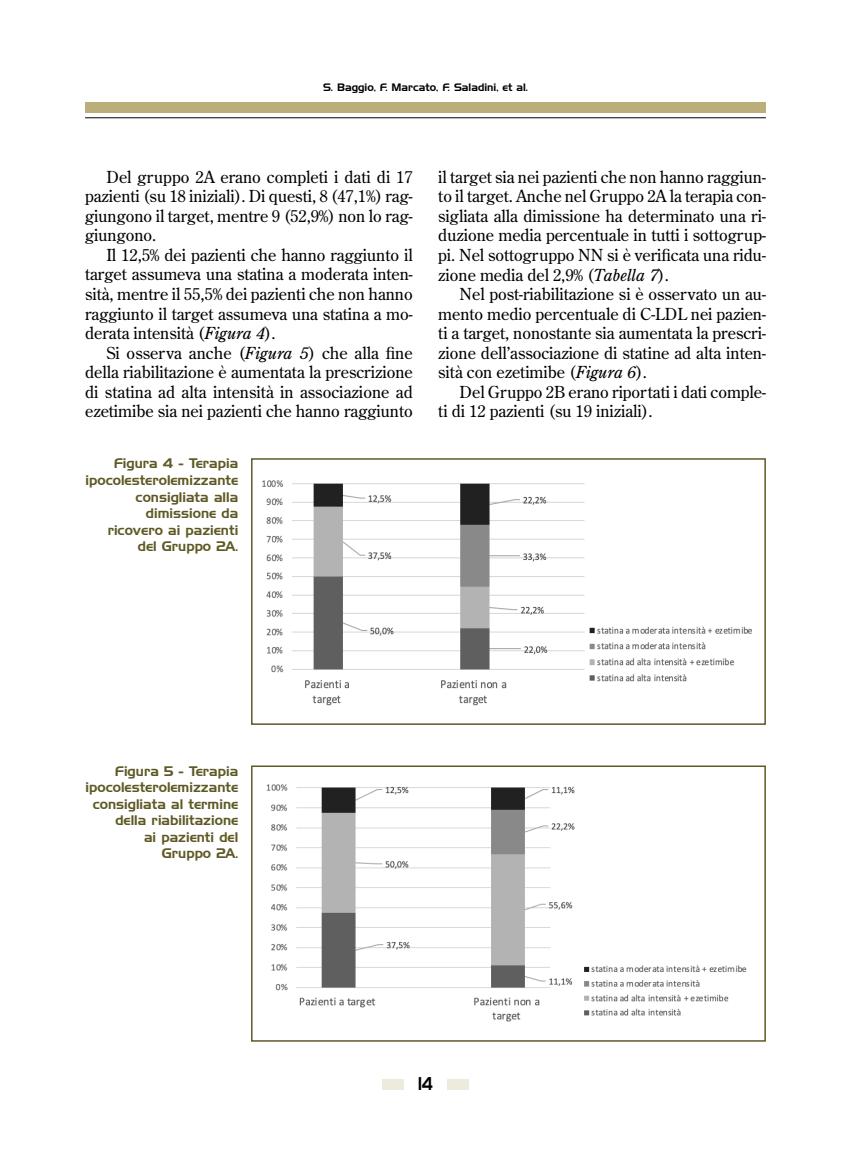
<style>
.page{position:relative;width:851px;height:1149px;background:#fff}
.page>*{position:absolute;margin:0;border:0;box-sizing:border-box;transform-origin:0 0}
.t1{font:18px "Handel Gothic BT";color:#000;scale:.8 1}
.t2{font:16.5px/19.5px "Century Old Style Std";color:#000;text-align:justify}
.t3{font:13.5px/16.5px "Handel Gothic BT";color:#5e5925;text-align:right}
.t4{font:10.5px "Handel Gothic BT";color:#000}
.s1{font-style:italic}
</style>
<div class="page">
<hr style="left:85px;top:117px;width:680px;height:1px;background:#000">
<div style="left:85px;top:102px;width:680px;height:11px;background:#bbae7b"></div>
<div style="left:382px;top:1078px;width:21px;height:11px;background:#edebdb"></div>
<div style="left:448px;top:1078px;width:21px;height:11px;background:#edebdb"></div>
<img style="left:262px;top:480px;width:490px;height:226px">
<div style="left:251px;top:458px;width:514px;height:266px;border:2px solid #5e5925"></div>
<img style="left:266px;top:784px;width:481px;height:238px">
<div style="left:251px;top:765px;width:514px;height:276px;border:2px solid #5e5925"></div>
<p class="t4" style="left:323px;top:81px;width:206px">S. Baggio, F. Marcato, F. Saladini, et al.</p>
<p class="t2" style="left:85px;top:167px;width:329px;text-indent:21px">Del gruppo 2A erano completi i dati di 17 pazienti (su 18 iniziali). Di questi, 8 (47,1%) rag&shy;giungono il target, mentre 9 (52,9%) non lo rag&shy;giungono.</p>
<p class="t2" style="left:85px;top:245px;width:329px;text-indent:21px">Il 12,5% dei pazienti che hanno raggiunto il target assumeva una statina a moderata inten&shy;sità, mentre il 55,5% dei pazienti che non hanno raggiunto il target assumeva una statina a mo&shy;derata intensità (<span class="s1">Figura 4</span>).</p>
<p class="t2" style="left:85px;top:342px;width:329px;text-indent:21px">Si osserva anche (<span class="s1">Figura 5</span>) che alla fine della riabilitazione è aumentata la prescrizione di statina ad alta intensità in associazione ad ezetimibe sia nei pazienti che hanno raggiunto</p>
<p class="t3" style="left:86px;top:455px;width:154px">Figura 4 - Terapia ipocolesterolemizzante consigliata alla dimissione da<br>ricovero ai pazienti del Gruppo 2A.</p>
<p class="t2" style="left:438px;top:167px;width:329px">il target sia nei pazienti che non hanno raggiun&shy;to il target. Anche nel Gruppo 2A la terapia con&shy;sigliata alla dimissione ha determinato una ri&shy;duzione media percentuale in tutti i sottogrup&shy;pi. Nel sottogruppo NN si è verificata una ridu&shy;zione media del 2,9% (<span class="s1">Tabella 7</span>).</p>
<p class="t2" style="left:438px;top:284px;width:329px;text-indent:21px">Nel post-riabilitazione si è osservato un au&shy;mento medio percentuale di C-LDL nei pazien&shy;ti a target, nonostante sia aumentata la prescri&shy;zione dell’associazione di statine ad alta inten&shy;sità con ezetimibe (<span class="s1">Figura 6</span>).</p>
<p class="t2" style="left:438px;top:381px;width:329px;text-indent:21px">Del Gruppo 2B erano riportati i dati comple&shy;ti di 12 pazienti (su 19 iniziali).</p>
<p class="t3" style="left:86px;top:762px;width:154px">Figura 5 - Terapia ipocolesterolemizzante consigliata al termine della riabilitazione<br>ai pazienti del<br>Gruppo 2A.</p>
<p class="t1" style="left:418px;top:1072px;width:20px">14</p>
</div>
